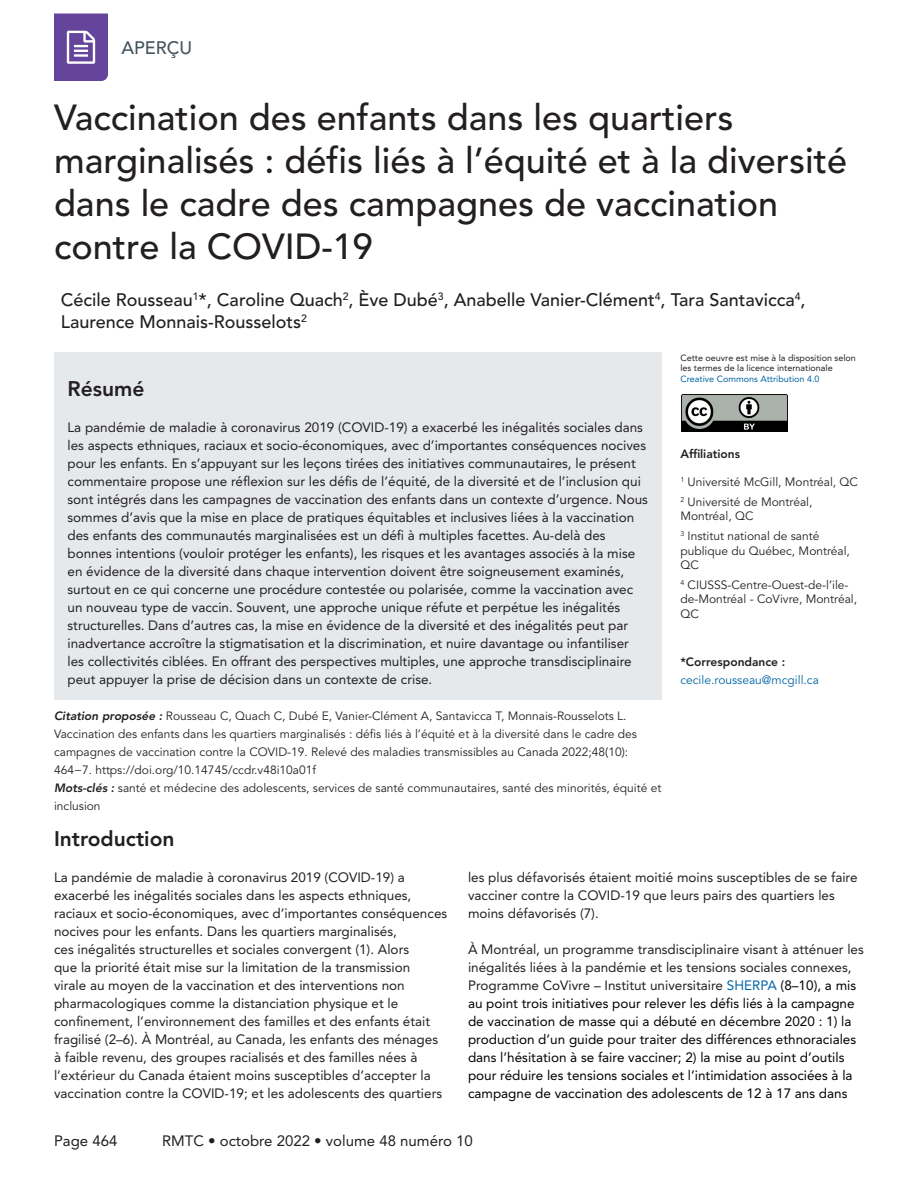
<style>
.page{position:relative;width:918px;height:1188px;background:#fff}
.page>*{position:absolute;margin:0;border:0;box-sizing:border-box;transform-origin:0 0}
.A_-_H2{font:500 36px/43.2px "Avenir LT Std";color:#231f20}
.A_-_H3_References_Sp{font:800 21px "Avenir LT Std";color:#231f20}
.A_-_H3{font:800 21px "Avenir LT Std";color:#231f20}
.A_-_Names{font:500 18px/21.6px "Avenir LT Std";color:#231f20}
.t1{font:500 18px "Avenir LT Std";color:#45555f}
.t2{font:15px "Avenir LT Std";color:#231f20}
.A_-_Body{font:13.5px/18px "Avenir LT Std";color:#231f20}
.A_-_Body-2{font:13.5px/18px "Avenir LT Std";color:#000}
.A_-_Suggested_Citati{font:12px/18px "Avenir LT Std";color:#231f20}
.A_-_Sidebar{font:12px/14.4px "Avenir LT Std";color:#231f20}
.A_-_Sidebar_Corresp{font:12px/18px "Avenir LT Std";color:#0065a4}
.A_-_Sidebar_Header{font:800 12px "Avenir LT Std";color:#231f20}
.A_-_Table_-_Footnote{font:9px "Avenir LT Std";color:#231f20}
.A_-_Table_-_Footnote-2{font:9px "Avenir LT Std";color:#0065a4}
.s1{font-weight:800;color:#231f20}
.s2{font-weight:800;font-style:italic}
.s3{color:#231f20}
.s4{color:#0065a4}
</style>
<div class="page">
<svg style="left:54px;top:14px;width:54px;height:67px;background:#7658a6"></svg>
<img style="left:682px;top:395px;width:105px;height:37px">
<div style="left:54px;top:352px;width:608px;height:348px;background:#e6e9eb"></div>
<h3 class="t1" style="left:122px;top:37px;width:72px">APERÇU</h3>
<p class="A_-_H2" style="left:54px;top:97px;width:795px">Vaccination des enfants dans les quartiers marginalisés : défis liés à l’équité et à la diversité dans le cadre des campagnes de vaccination contre la COVID-19</p>
<p class="A_-_Names" style="left:61px;top:289px;width:746px">Cécile Rousseau<sup>1</sup>*, Caroline Quach<sup>2</sup>, Ève Dubé<sup>3</sup>, Anabelle Vanier-Clément<sup>4</sup>, Tara Santavicca<sup>4</sup>,<br>Laurence Monnais-Rousselots<sup>2</sup></p>
<p class="A_-_H3" style="left:68px;top:376px;width:78px">Résumé</p>
<p class="A_-_Body" style="left:68px;top:418px;width:582px">La pandémie de maladie à coronavirus 2019 (COVID-19) a exacerbé les inégalités sociales dans les aspects ethniques, raciaux et socio-économiques, avec d’importantes conséquences nocives pour les enfants. En s’appuyant sur les leçons tirées des initiatives communautaires, le présent commentaire propose une réflexion sur les défis de l’équité, de la diversité et de l’inclusion qui sont intégrés dans les campagnes de vaccination des enfants dans un contexte d’urgence. Nous sommes d’avis que la mise en place de pratiques équitables et inclusives liées à la vaccination des enfants des communautés marginalisées est un défi à multiples facettes. Au-delà des bonnes intentions (vouloir protéger les enfants), les risques et les avantages associés à la mise en évidence de la diversité dans chaque intervention doivent être soigneusement examinés, surtout en ce qui concerne une procédure contestée ou polarisée, comme la vaccination avec un nouveau type de vaccin. Souvent, une approche unique réfute et perpétue les inégalités structurelles. Dans d’autres cas, la mise en évidence de la diversité et des inégalités peut par inadvertance accroître la stigmatisation et la discrimination, et nuire davantage ou infantiliser les collectivités ciblées. En offrant des perspectives multiples, une approche transdisciplinaire peut appuyer la prise de décision dans un contexte de crise.</p>
<p class="A_-_Table_-_Footnote" style="left:680px;top:352px;width:177px">Cette oeuvre est mise à la disposition selon</p>
<p class="A_-_Table_-_Footnote" style="left:680px;top:363px;width:154px">les termes de la licence internationale</p>
<p class="A_-_Table_-_Footnote-2" style="left:680px;top:373px;width:141px">Creative Commons Attribution 4.0</p>
<p class="A_-_Sidebar_Header" style="left:680px;top:447px;width:61px">Affiliations</p>
<p class="A_-_Sidebar" style="left:680px;top:475px;width:179px"><sup>1</sup> Université McGill, Montréal, QC</p>
<p class="A_-_Sidebar" style="left:680px;top:495px;width:134px"><sup>2</sup> Université de Montréal,<br>Montréal, QC</p>
<p class="A_-_Sidebar" style="left:680px;top:529px;width:171px"><sup>3</sup> Institut national de santé publique du Québec, Montréal,<br>QC</p>
<p class="A_-_Sidebar" style="left:680px;top:578px;width:178px"><sup>4</sup> CIUSSS-Centre-Ouest-de-l’ile&shy;de-Montréal - CoVivre, Montréal,<br>QC</p>
<p class="A_-_Sidebar_Corresp" style="left:680px;top:653px;width:140px"><span class="s1">*Correspondance : </span>cecile.rousseau@mcgill.ca</p>
<p class="A_-_Suggested_Citati" style="left:54px;top:707px;width:585px"><span class="s2">Citation proposée :</span> Rousseau C, Quach C, Dubé E, Vanier-Clément A, Santavicca T, Monnais-Rousselots L.<br>Vaccination des enfants dans les quartiers marginalisés : défis liés à l’équité et à la diversité dans le cadre des campagnes de vaccination contre la COVID-19. Relevé des maladies transmissibles au Canada 2022;48(10):<br>464−7. https://doi.org/10.14745/ccdr.v48i10a01f</p>
<p class="A_-_Suggested_Citati" style="left:54px;top:779px;width:609px"><span class="s2">Mots-clés :</span> santé et médecine des adolescents, services de santé communautaires, santé des minorités, équité et inclusion</p>
<p class="A_-_H3_References_Sp" style="left:54px;top:826px;width:122px">Introduction</p>
<p class="A_-_Body" style="left:54px;top:868px;width:395px">La pandémie de maladie à coronavirus 2019 (COVID-19) a exacerbé les inégalités sociales dans les aspects ethniques, raciaux et socio-économiques, avec d’importantes conséquences nocives pour les enfants. Dans les quartiers marginalisés,<br>ces inégalités structurelles et sociales convergent (1). Alors<br>que la priorité était mise sur la limitation de la transmission<br>virale au moyen de la vaccination et des interventions non pharmacologiques comme la distanciation physique et le confinement, l’environnement des familles et des enfants était fragilisé (2–6). À Montréal, au Canada, les enfants des ménages à faible revenu, des groupes racialisés et des familles nées à l’extérieur du Canada étaient moins susceptibles d’accepter la vaccination contre la COVID-19; et les adolescents des quartiers</p>
<p class="A_-_Body" style="left:468px;top:868px;width:391px">les plus défavorisés étaient moitié moins susceptibles de se faire vacciner contre la COVID-19 que leurs pairs des quartiers les moins défavorisés (7).</p>
<p class="A_-_Body-2" style="left:468px;top:940px;width:397px"><span class="s3">À Montréal, un programme transdisciplinaire visant à atténuer les inégalités liées à la pandémie et les tensions sociales connexes, Programme CoVivre – Institut universitaire</span> <span class="s4">SHERPA</span> (8–10), a mis au point trois initiatives pour relever les défis liés à la campagne de vaccination de masse qui a débuté en décembre 2020 : 1) la production d’un guide pour traiter des différences ethnoraciales dans l’hésitation à se faire vacciner; 2) la mise au point d’outils pour réduire les tensions sociales et l’intimidation associées à la campagne de vaccination des adolescents de 12 à 17 ans dans</p>
<p class="t2" style="left:54px;top:1133px;width:65px">Page 464</p>
<p class="t2" style="left:162px;top:1133px;width:312px">RMTC • octobre 2022 • volume 48 numéro 10</p>
</div>
